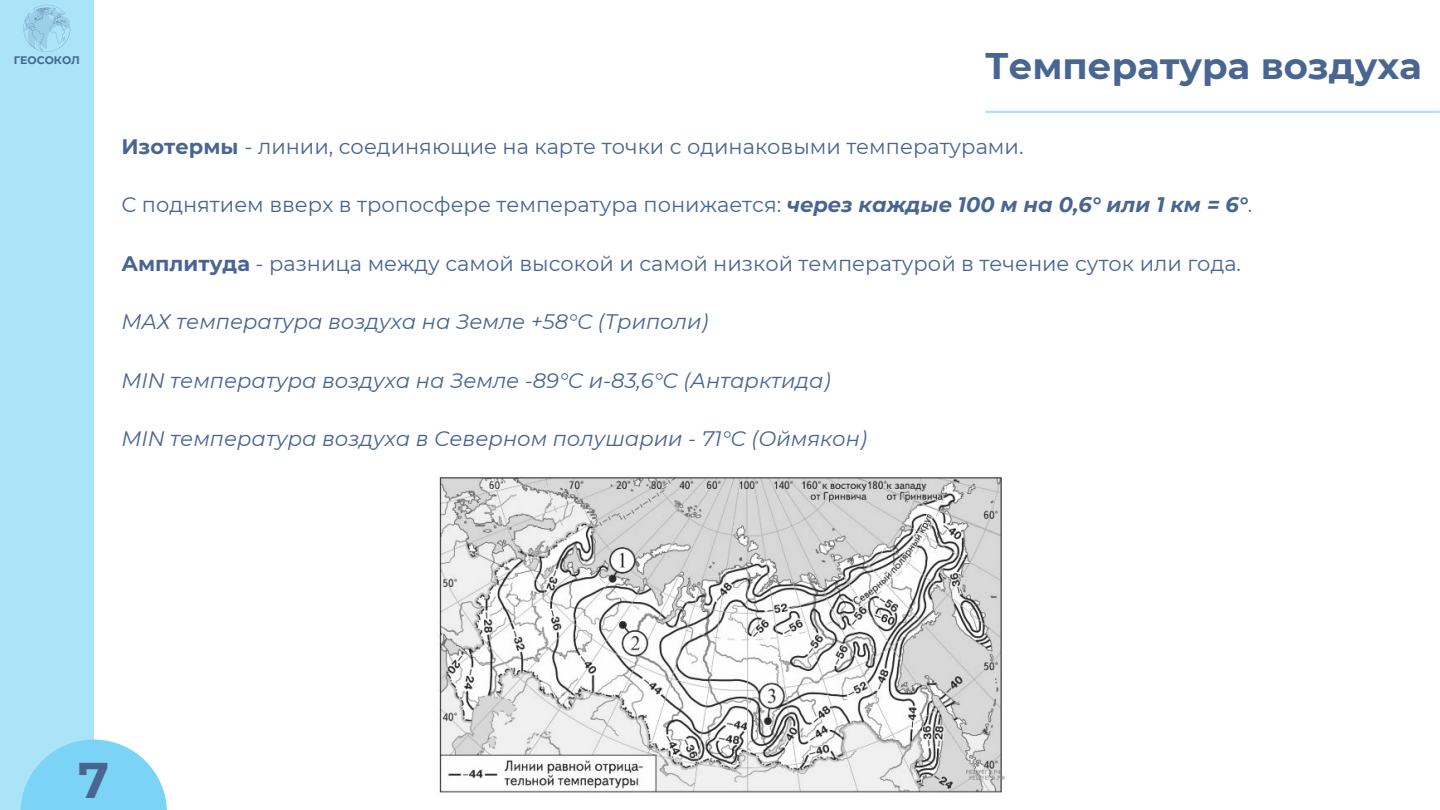
<style>
.page{position:relative;width:1440px;height:810px;background:#fff}
.page>*{position:absolute;margin:0;border:0;box-sizing:border-box;transform-origin:0 0}
.t1{font:700 50px "Montserrat";color:#496592}
.t2{font:700 37px "Montserrat";color:#496592}
.t3{font:21px "Montserrat";color:#496592}
.t4{font:italic 21px "Montserrat";color:#496592}
.t5{font:700 10.9px "Montserrat";color:#496592}
.s1{font-weight:700}
.s2{font-weight:700;font-style:italic}
</style>
<div class="page">
<div style="left:0;top:0;width:94px;height:810px;background:#abe3f9"></div>
<hr style="left:986px;top:111px;width:453px;height:2px;background:#abe3f9">
<svg style="left:20px;top:740px;width:147px;height:70px;fill:#7bd4f6"></svg>
<svg style="left:23px;top:5px;width:47px;height:47px"></svg>
<img style="left:438px;top:477px;width:566px;height:316px">
<p class="t5" style="left:14px;top:53px;width:68px">ГЕОСОКОЛ</p>
<p class="t2" style="left:985px;top:44px;width:438px">Температура воздуха</p>
<p class="t3" style="left:121px;top:133px;width:904px"><span class="s1">Изотермы</span> - линии, соединяющие на карте точки с одинаковыми температурами.</p>
<h1 class="t3" style="left:121px;top:192px;width:1132px">С поднятием вверх в тропосфере температура понижается: <span class="s2">через каждые 100 м на 0,6° или 1 км = 6°</span>.</h1>
<p class="t3" style="left:121px;top:250px;width:1121px"><span class="s1">Амплитуда</span> - разница между самой высокой и самой низкой температурой в течение суток или года.</p>
<p class="t4" style="left:121px;top:309px;width:589px">МАХ температура воздуха на Земле +58°С (Триполи)</p>
<p class="t4" style="left:121px;top:367px;width:711px">MIN температура воздуха на Земле -89°С и-83,6°С (Антарктида)</p>
<p class="t4" style="left:121px;top:426px;width:747px">MIN температура воздуха в Северном полушарии - 71°С (Оймякон)</p>
<p class="t1" style="left:78px;top:749px;width:32px">7</p>
</div>
